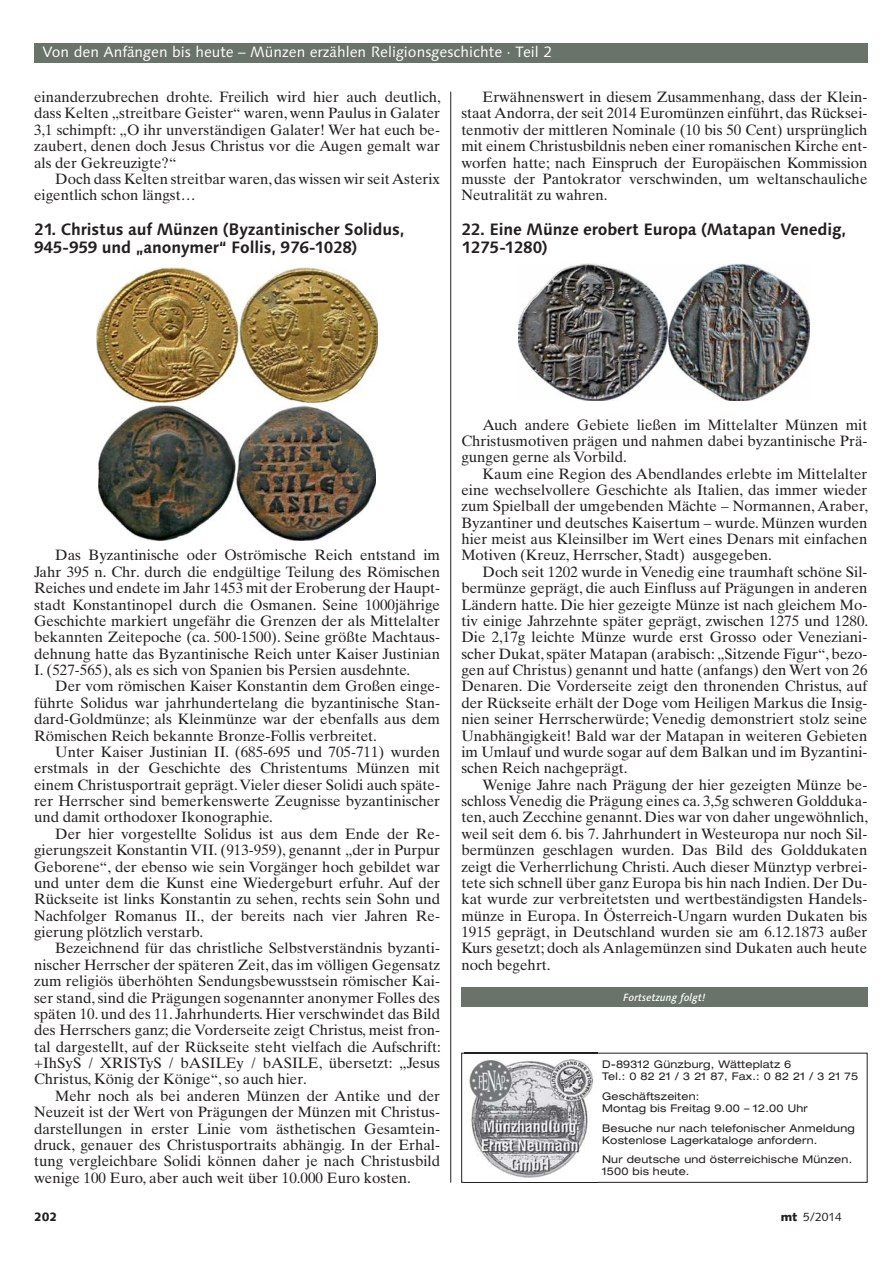
<style>
.page{position:relative;width:893px;height:1263px;background:#fff}
.page>*{position:absolute;margin:0;border:0;box-sizing:border-box;transform-origin:0 0}
.t1{font:700 16.5px/18px "Linotype Syntax";letter-spacing:-.01em;color:#231f20}
.t2{font:15px/16.4px "Times Ten";color:#231f20;text-align:justify}
.t3{font:15px "Linotype Syntax";color:#fff}
.t4{font:12px "Syntax";color:#231f20}
.t5{font:900 12px "Syntax";color:#231f20}
.t6{font:expanded 10.65px/11.9px "Helvetica Neue LT Std";letter-spacing:.02em;color:#231f20}
.t7{font:italic 500 10.5px "Linotype Syntax";color:#fff}
.s1{font-weight:900}
</style>
<div class="page">
<hr style="left:450px;top:92px;width:1px;height:1090px;background:#231f20">
<div style="left:34px;top:43px;width:833px;height:20px;background:#6a736a"></div>
<div style="left:461px;top:986px;width:406px;height:20px;background:#6a736a"></div>
<img style="left:98px;top:405px;width:278px;height:135px">
<img style="left:97px;top:268px;width:280px;height:134px">
<img style="left:518px;top:263px;width:292px;height:138px">
<img style="left:465px;top:1053px;width:132px;height:130px">
<p class="t3" style="left:43px;top:45px;width:511px">Von den Anfängen bis heute – Münzen erzählen Religionsgeschichte · Teil 2</p>
<p class="t2" style="left:461px;top:90px;width:408px;text-indent:21px">Erwähnenswert in diesem Zusammenhang, dass der Klein&shy;staat Andorra, der seit 2014 Euromünzen einführt, das Rücksei&shy;tenmotiv der mittleren Nominale (10 bis 50 Cent) ursprünglich mit einem Christusbildnis neben einer romanischen Kirche ent&shy;worfen hatte; nach Einspruch der Europäischen Kommis sion musste der Pantokrator verschwinden, um weltanschauliche Neutralität zu wahren.</p>
<p class="t1" style="left:461px;top:221px;width:387px">22. Eine Münze erobert Europa (Matapan Venedig,<br>1275-1280)</p>
<p class="t2" style="left:34px;top:90px;width:408px">einanderzubrechen drohte. Freilich wird hier auch deutlich, dass Kelten „streitbare Geister“ waren, wenn Paulus in Galater 3,1 schimpft: „O ihr unverständigen Galater! Wer hat euch be&shy;zaubert, denen doch Jesus Christus vor die Augen gemalt war als der Gekreuzigte?“</p>
<p class="t2" style="left:34px;top:172px;width:408px;text-indent:21px">Doch dass Kelten streitbar waren, das wissen wir seit Asterix eigentlich schon längst…</p>
<p class="t1" style="left:34px;top:221px;width:372px">21. Christus auf Münzen (Byzantinischer Solidus,<br>945-959 und „anonymer“ Follis, 976-1028)</p>
<p class="t2" style="left:34px;top:549px;width:408px;text-indent:21px">Das Byzantinische oder Oströmische Reich entstand im Jahr 395 n. Chr. durch die endgültige Teilung des Römischen Reiches und endete im Jahr 1453 mit der Eroberung der Haupt&shy;stadt Konstantinopel durch die Osmanen. Seine 1000jährige Geschichte markiert ungefähr die Grenzen der als Mittelalter bekannten Zeitepoche (ca. 500-1500). Seine größte Machtaus&shy;dehnung hatte das Byzantinische Reich unter Kaiser Justinian I. (527-565), als es sich von Spanien bis Persien ausdehnte.</p>
<p class="t2" style="left:34px;top:680px;width:408px;text-indent:21px">Der vom römischen Kaiser Konstantin dem Großen einge&shy;führte Solidus war jahrhundertelang die byzantinische Stan&shy;dard-Goldmünze; als Kleinmünze war der ebenfalls aus dem Römischen Reich bekannte Bronze-Follis verbreitet.</p>
<p class="t2" style="left:34px;top:745px;width:408px;text-indent:21px">Unter Kaiser Justinian II. (685-695 und 705-711) wurden erstmals in der Geschichte des Christentums Münzen mit einem Christusportrait geprägt. Vieler dieser Solidi auch späte&shy;rer Herrscher sind bemerkenswerte Zeugnisse byzantinischer und damit orthodoxer Ikonographie.</p>
<p class="t2" style="left:34px;top:827px;width:408px;text-indent:21px">Der hier vorgestellte Solidus ist aus dem Ende der Re&shy;gierungszeit Konstantin VII. (913-959), genannt „der in Purpur Geborene“, der ebenso wie sein Vorgänger hoch gebildet war und unter dem die Kunst eine Wiedergeburt erfuhr. Auf der Rückseite ist links Konstantin zu sehen, rechts sein Sohn und Nachfolger Romanus II., der bereits nach vier Jahren Re&shy;gierung plötzlich verstarb.</p>
<p class="t2" style="left:34px;top:942px;width:408px;text-indent:21px">Bezeichnend für das christliche Selbstverständnis byzanti&shy;nischer Herrscher der späteren Zeit, das im völligen Gegensatz zum religiös überhöhten Sendungsbewusstsein römischer Kai&shy;ser stand, sind die Prägungen sogenannter anonymer Folles des späten 10. und des 11. Jahrhunderts. Hier verschwindet das Bild des Herrschers ganz; die Vorderseite zeigt Christus, meist fron&shy;tal dargestellt, auf der Rückseite steht vielfach die Aufschrift: +IhSyS / XRISTyS / bASILEy / bASILE, übersetzt: „Jesus Christus, König der Könige“, so auch hier.</p>
<p class="t2" style="left:34px;top:1089px;width:408px;text-indent:21px">Mehr noch als bei anderen Münzen der Antike und der Neuzeit ist der Wert von Prägungen der Münzen mit Christus&shy;darstellungen in erster Linie vom ästhetischen Gesamtein&shy;druck, genauer des Christusportraits abhängig. In der Erhal&shy;tung vergleichbare Solidi können daher je nach Christusbild wenige 100 Euro, aber auch weit über 10.000 Euro kosten.</p>
<p class="t2" style="left:461px;top:418px;width:408px;text-indent:21px">Auch andere Gebiete ließen im Mittelalter Münzen mit Christusmotiven prägen und nahmen dabei byzantinische Prä&shy;gungen gerne als Vorbild.</p>
<p class="t2" style="left:461px;top:467px;width:408px;text-indent:21px">Kaum eine Region des Abendlandes erlebte im Mittelalter eine wechselvollere Geschichte als Italien, das immer wieder zum Spielball der umgebenden Mächte – Normannen, Araber, Byzantiner und deutsches Kaisertum – wurde. Münzen wurden hier meist aus Kleinsilber im Wert eines Denars mit einfachen Motiven (Kreuz, Herrscher, Stadt) ausgegeben.</p>
<p class="t2" style="left:461px;top:565px;width:408px;text-indent:21px">Doch seit 1202 wurde in Venedig eine traumhaft schöne Sil&shy;bermünze geprägt, die auch Einfluss auf Prägungen in anderen Ländern hatte. Die hier gezeigte Münze ist nach gleichem Mo&shy;tiv einige Jahrzehnte später geprägt, zwischen 1275 und 1280.<br>Die 2,17g leichte Münze wurde erst Grosso oder Veneziani&shy;scher Dukat, später Matapan (arabisch: „Sitzende Figur“, bezo&shy;gen auf Christus) genannt und hatte (anfangs) den Wert von 26<br>Denaren. Die Vorderseite zeigt den thronenden Christus, auf der Rückseite erhält der Doge vom Heiligen Markus die Insig&shy;nien seiner Herrscherwürde; Venedig demonstriert stolz seine Unabhängigkeit! Bald war der Matapan in weiteren Gebieten im Umlauf und wurde sogar auf dem Balkan und im Byzantini&shy;schen Reich nachgeprägt.</p>
<p class="t2" style="left:461px;top:778px;width:408px;text-indent:21px">Wenige Jahre nach Prägung der hier gezeigten Münze be&shy;schloss Venedig die Prägung eines ca. 3,5g schweren Goldduka&shy;ten, auch Zecchine genannt. Dies war von daher ungewöhnlich, weil seit dem 6. bis 7. Jahrhundert in Westeuropa nur noch Sil&shy;bermünzen geschlagen wurden. Das Bild des Golddukaten zeigt die Verherrlichung Christi. Auch dieser Münztyp verbrei&shy;tete sich schnell über ganz Europa bis hin nach Indien. Der Du&shy;kat wurde zur verbreitetsten und wertbeständigsten Handels&shy;münze in Europa. In Österreich-Ungarn wurden Dukaten bis 1915 geprägt, in Deutschland wurden sie am 6.12.1873 außer Kurs gesetzt; doch als Anlagemünzen sind Dukaten auch heute noch begehrt.</p>
<p class="t7" style="left:623px;top:991px;width:84px">Fortsetzung folgt!</p>
<p class="t6" style="left:602px;top:1060px;width:258px">D-89312 Günzburg, Wätteplatz 6<br>Tel.: 0 82 21 / 3 21 87, Fax.: 0 82 21 / 3 21 75</p>
<p class="t6" style="left:602px;top:1092px;width:207px">Geschäftszeiten:<br>Montag bis Freitag 9.00 – 12.00 Uhr</p>
<p class="t6" style="left:602px;top:1124px;width:254px">Besuche nur nach telefonischer Anmeldung<br>Kostenlose Lagerkataloge anfordern.</p>
<p class="t6" style="left:602px;top:1154px;width:252px">Nur deutsche und österreichische Münzen.<br>1500 bis heute.</p>
<p class="t5" style="left:34px;top:1212px;width:25px">202</p>
<p class="t4" style="left:781px;top:1212px;width:63px"><span class="s1">mt</span> 5/2014</p>
</div>
